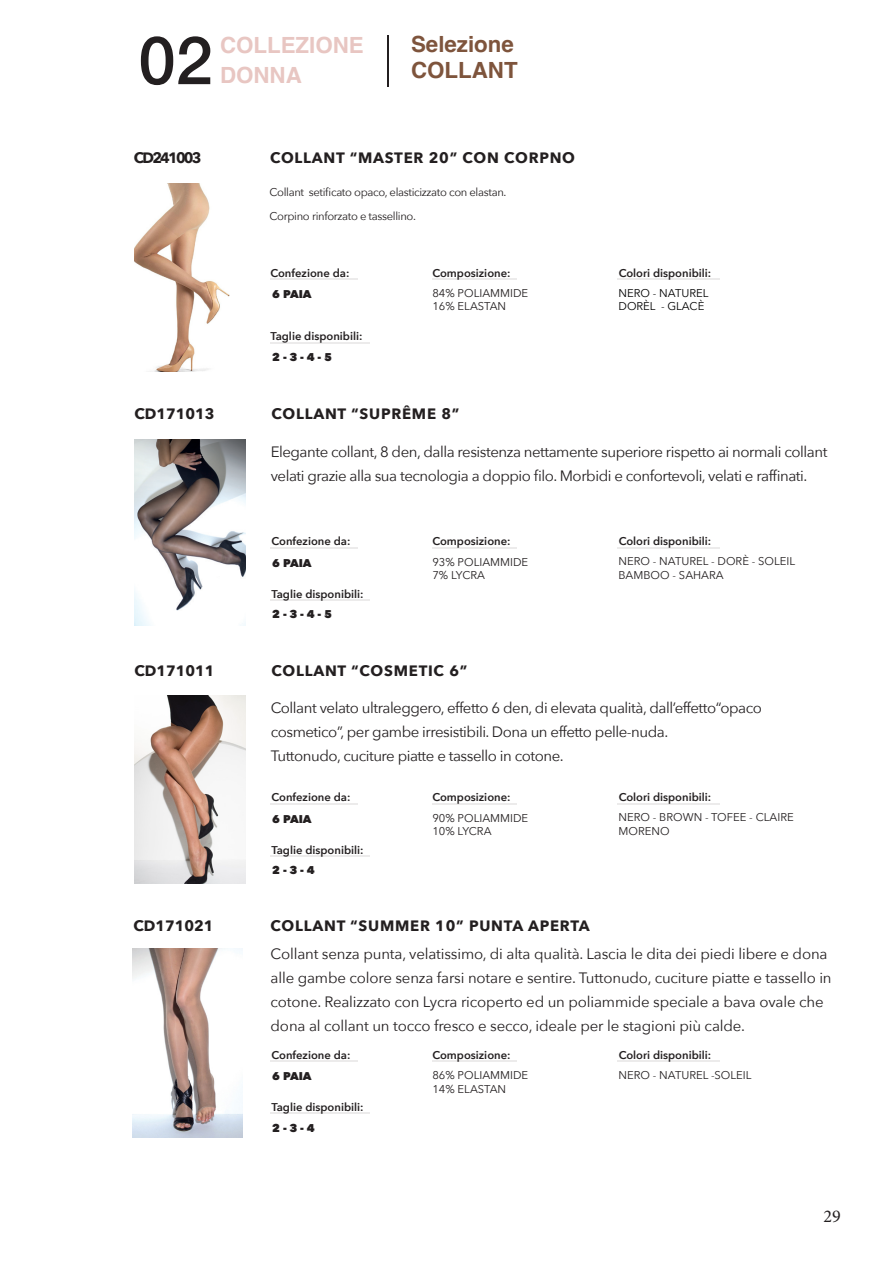
<style>
.page{position:relative;width:893px;height:1263px;background:#fff}
.page>*{position:absolute;margin:0;border:0;box-sizing:border-box;transform-origin:0 0}
.t1{font:500 66.9px "Helvetica Neue";color:#231f20}
.t2{font:700 22.35px "Helvetica";color:#7e543c}
.t3{font:700 22.35px/30px "Helvetica";color:#e8c6c2}
.t4{font:18px "Minion Pro";color:#231f20}
.t5{font:15px/24px "Avenir Next";letter-spacing:-.03em;color:#231f20}
.t6{font:15px/24px "Avenir Next";letter-spacing:-.01em;color:#231f20}
.t7{font:700 15px "Avenir Next";letter-spacing:.05em;color:#231f20}
.t8{font:700 15px "Avenir Next";color:#231f20}
.t9{font:700 15px "Avenir Next";letter-spacing:-.12em;color:#231f20}
.t10{font:600 11.25px "Avenir Next";color:#231f20}
.t11{font:11.25px "Avenir Next";color:#231f20}
.t12{font:11.25px "Avenir Next";letter-spacing:-.03em;color:#231f20}
.t13{font:800 11.25px "Avenir Next";color:#231f20}
.t14{font:11.25px "Avenir Next";color:#000}
</style>
<div class="page">
<hr style="left:387px;top:35px;width:2px;height:51px;background:#231f20">
<img style="left:135px;top:183px;width:95px;height:188px">
<hr style="left:432px;top:278px;width:85px;height:1px;background:#231f20">
<hr style="left:270px;top:278px;width:87px;height:1px;background:#231f20">
<hr style="left:270px;top:342px;width:100px;height:1px;background:#231f20">
<hr style="left:617px;top:278px;width:103px;height:1px;background:#231f20">
<img style="left:135px;top:439px;width:110px;height:187px">
<hr style="left:432px;top:547px;width:85px;height:1px;background:#231f20">
<hr style="left:270px;top:547px;width:87px;height:1px;background:#231f20">
<hr style="left:270px;top:599px;width:100px;height:1px;background:#231f20">
<hr style="left:617px;top:547px;width:103px;height:1px;background:#231f20">
<img style="left:135px;top:695px;width:110px;height:188px">
<hr style="left:432px;top:803px;width:85px;height:1px;background:#231f20">
<hr style="left:270px;top:803px;width:87px;height:1px;background:#231f20">
<hr style="left:270px;top:855px;width:100px;height:1px;background:#231f20">
<hr style="left:617px;top:803px;width:103px;height:1px;background:#231f20">
<img style="left:132px;top:949px;width:111px;height:188px">
<hr style="left:432px;top:1060px;width:85px;height:2px;background:#231f20">
<hr style="left:270px;top:1060px;width:87px;height:2px;background:#231f20">
<hr style="left:270px;top:1112px;width:100px;height:2px;background:#231f20">
<hr style="left:617px;top:1060px;width:103px;height:2px;background:#231f20">
<p class="t1" style="left:138px;top:7px;width:76px">02</p>
<p class="t3" style="left:220px;top:32px;width:145px">COLLEZIONE<br>DONNA</p>
<p class="t2" style="left:411px;top:30px;width:104px">Selezione</p>
<p class="t2" style="left:411px;top:57px;width:108px">COLLANT</p>
<p class="t9" style="left:134px;top:145px;width:69px">CD241003</p>
<p class="t7" style="left:270px;top:144px;width:307px">COLLANT “MASTER 20” CON CORPNO</p>
<p class="t12" style="left:270px;top:183px;width:238px">Collant setificato opaco, elasticizzato con elastan.</p>
<p class="t12" style="left:270px;top:207px;width:148px">Corpino rinforzato e tassellino.</p>
<p class="t10" style="left:270px;top:263px;width:81px">Confezione da:</p>
<p class="t13" style="left:272px;top:287px;width:41px">6 PAIA</p>
<p class="t10" style="left:270px;top:327px;width:94px">Taglie disponibili:</p>
<p class="t13" style="left:272px;top:350px;width:61px">2 - 3 - 4 - 5</p>
<p class="t10" style="left:432px;top:263px;width:80px">Composizione:</p>
<p class="t11" style="left:432px;top:283px;width:97px">84% POLIAMMIDE</p>
<p class="t11" style="left:432px;top:297px;width:75px">16% ELASTAN</p>
<p class="t8" style="left:134px;top:401px;width:82px">CD171013</p>
<p class="t7" style="left:272px;top:400px;width:189px">COLLANT “SUPRÊME 8”</p>
<p class="t10" style="left:619px;top:263px;width:94px">Colori disponibili:</p>
<p class="t14" style="left:618px;top:283px;width:92px">NERO - NATUREL</p>
<p class="t14" style="left:618px;top:297px;width:87px">DORÈL - GLACÈ</p>
<p class="t5" style="left:271px;top:439px;width:558px">Elegante collant, 8 den, dalla resistenza nettamente superiore rispetto ai normali collant velati grazie alla sua tecnologia a doppio filo. Morbidi e confortevoli, velati e raffinati.</p>
<p class="t10" style="left:271px;top:532px;width:81px">Confezione da:</p>
<p class="t13" style="left:272px;top:556px;width:41px">6 PAIA</p>
<p class="t10" style="left:271px;top:584px;width:94px">Taglie disponibili:</p>
<p class="t13" style="left:272px;top:607px;width:61px">2 - 3 - 4 - 5</p>
<p class="t10" style="left:432px;top:532px;width:80px">Composizione:</p>
<p class="t11" style="left:432px;top:552px;width:97px">93% POLIAMMIDE</p>
<p class="t11" style="left:432px;top:566px;width:54px">7% LYCRA</p>
<p class="t8" style="left:134px;top:658px;width:82px">CD171011</p>
<p class="t7" style="left:272px;top:657px;width:197px">COLLANT “COSMETIC 6”</p>
<p class="t10" style="left:619px;top:532px;width:94px">Colori disponibili:</p>
<p class="t11" style="left:618px;top:552px;width:178px">NERO - NATUREL - DORÈ - SOLEIL</p>
<p class="t11" style="left:618px;top:565px;width:107px">BAMBOO - SAHARA</p>
<p class="t5" style="left:271px;top:695px;width:493px">Collant velato ultraleggero, effetto 6 den, di elevata qualità, dall’effetto“opaco</p>
<p class="t5" style="left:271px;top:719px;width:399px">cosmetico”, per gambe irresistibili. Dona un effetto pelle-nuda.</p>
<p class="t5" style="left:271px;top:743px;width:295px">Tuttonudo, cuciture piatte e tassello in cotone.</p>
<p class="t10" style="left:271px;top:788px;width:81px">Confezione da:</p>
<p class="t13" style="left:272px;top:812px;width:41px">6 PAIA</p>
<p class="t10" style="left:271px;top:840px;width:94px">Taglie disponibili:</p>
<p class="t13" style="left:272px;top:863px;width:44px">2 - 3 - 4</p>
<p class="t10" style="left:432px;top:788px;width:80px">Composizione:</p>
<p class="t11" style="left:432px;top:808px;width:97px">90% POLIAMMIDE</p>
<p class="t11" style="left:432px;top:822px;width:61px">10% LYCRA</p>
<p class="t8" style="left:133px;top:913px;width:82px">CD171021</p>
<p class="t7" style="left:271px;top:912px;width:321px">COLLANT “SUMMER 10” PUNTA APERTA</p>
<p class="t10" style="left:619px;top:788px;width:94px">Colori disponibili:</p>
<p class="t11" style="left:618px;top:808px;width:177px">NERO - BROWN - TOFEE - CLAIRE</p>
<p class="t11" style="left:618px;top:821px;width:53px">MORENO</p>
<p class="t6" style="left:271px;top:941px;width:563px">Collant senza punta, velatissimo, di alta qualità. Lascia le dita dei piedi libere e dona alle gambe colore senza farsi notare e sentire. Tuttonudo, cuciture piatte e tassello in cotone. Realizzato con Lycra ricoperto ed un poliammide speciale a bava ovale che dona al collant un tocco fresco e secco, ideale per le stagioni più calde.</p>
<p class="t10" style="left:271px;top:1045px;width:81px">Confezione da:</p>
<p class="t13" style="left:272px;top:1069px;width:41px">6 PAIA</p>
<p class="t10" style="left:271px;top:1097px;width:94px">Taglie disponibili:</p>
<p class="t13" style="left:272px;top:1121px;width:44px">2 - 3 - 4</p>
<p class="t10" style="left:432px;top:1045px;width:80px">Composizione:</p>
<p class="t11" style="left:432px;top:1066px;width:97px">86% POLIAMMIDE</p>
<p class="t11" style="left:432px;top:1079px;width:75px">14% ELASTAN</p>
<p class="t10" style="left:619px;top:1045px;width:94px">Colori disponibili:</p>
<p class="t11" style="left:618px;top:1066px;width:135px">NERO - NATUREL -SOLEIL</p>
<p class="t4" style="left:823px;top:1204px;width:19px">29</p>
</div>
